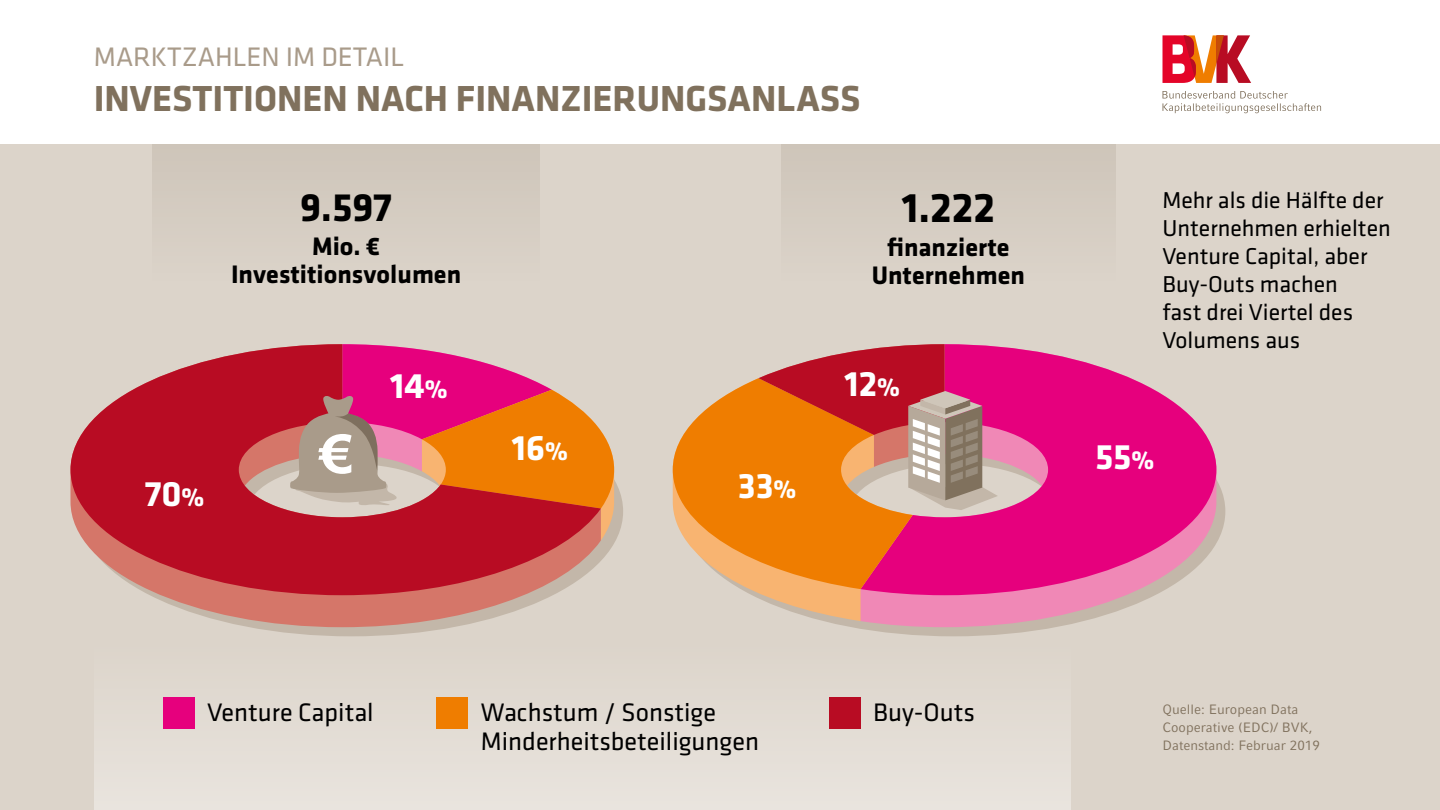
<style>
.page{position:relative;width:1440px;height:810px;background:#fff}
.page>*{position:absolute;margin:0;border:0;box-sizing:border-box;transform-origin:0 0}
.t1{font:700 42.9px "Klavika";color:#000}
.t2{font:700 41.03px "Klavika";color:#000}
.t3{font:700 37.5px "Klavika";color:#80715d}
.t4{font:700 36.6px "Klavika";color:#fff}
.t5{font:27.75px "Klavika Basic";color:#a99b8a}
.t6{font:26.25px/29.2px "Klavika Basic";color:#000}
.t7{font:700 26.25px/28.5px "Klavika";color:#000;text-align:center}
.t8{font:23.77px/28px "Klavika Basic";color:#000}
.t9{font:13.5px/18px "Compatil Fact LT Pro";color:#80715d}
.s1{font-size:26.25px}
</style>
<div class="page">
<div style="left:0;top:144px;width:1440px;height:666px;background:#dcd4ca"></div>
<svg style="left:1163px;top:35px;width:88px;height:48px"></svg>
<svg style="left:1163px;top:91px;width:158px;height:22px"></svg>
<div style="left:152px;top:144px;width:388px;height:144px;background:#d5ccc1"></div>
<div style="left:781px;top:144px;width:335px;height:144px;background:#d5ccc1"></div>
<svg style="left:825px;top:464px;width:400px;height:172px"></svg>
<svg style="left:741px;top:589px;width:120px;height:32px;fill:#f8b471"></svg>
<svg style="left:861px;top:595px;width:355px;height:32px;fill:#f088b6"></svg>
<svg style="left:861px;top:347px;width:355px;height:248px;background:#e4308e"></svg>
<svg style="left:673px;top:378px;width:240px;height:211px;background:#ec8934"></svg>
<svg style="left:759px;top:344px;width:247px;height:166px;background:#d06956"></svg>
<svg style="left:250px;top:466px;width:373px;height:170px"></svg>
<svg style="left:150px;top:595px;width:451px;height:32px;fill:#d57669"></svg>
<svg style="left:70px;top:346px;width:531px;height:249px;background:#c13d49"></svg>
<svg style="left:290px;top:344px;width:324px;height:196px"></svg>
<div style="left:94px;top:639px;width:977px;height:171px;background:#e2dcd4"></div>
<div style="left:163px;top:697px;width:31px;height:31px;background:#e6007d"></div>
<div style="left:437px;top:697px;width:31px;height:31px;background:#ef7d00"></div>
<div style="left:829px;top:697px;width:31px;height:31px;background:#b80c23"></div>
<p class="t5" style="left:94px;top:38px;width:312px">MARKTZAHLEN IM DETAIL</p>
<h3 class="t3" style="left:94px;top:72px;width:768px">INVESTITIONEN NACH FINANZIERUNGSANLASS</h3>
<h2 class="t2" style="left:300px;top:178px;width:93px">9.597</h2>
<p class="t7" style="left:231px;top:230px;width:232px">Mio. €<br>Investitionsvolumen</p>
<h1 class="t1" style="left:902px;top:177px;width:95px">1.222</h1>
<p class="t7" style="left:872px;top:232px;width:155px">finanzierte<br>Unternehmen</p>
<h3 class="t4" style="left:390px;top:360px;width:59px">14<span class="s1">%</span></h3>
<h3 class="t4" style="left:845px;top:357px;width:57px">12<span class="s1">%</span></h3>
<h3 class="t4" style="left:512px;top:422px;width:58px">16<span class="s1">%</span></h3>
<h3 class="t4" style="left:1095px;top:431px;width:61px">55<span class="s1">%</span></h3>
<h3 class="t4" style="left:145px;top:467px;width:61px">70<span class="s1">%</span></h3>
<h3 class="t4" style="left:738px;top:459px;width:60px">33<span class="s1">%</span></h3>
<p class="t8" style="left:1162px;top:185px;width:230px">Mehr als die Hälfte der<br>Unternehmen erhielten<br>Venture Capital, aber<br>Buy-Outs machen<br>fast drei Viertel des<br>Volumens aus</p>
<p class="t6" style="left:207px;top:696px;width:168px">Venture Capital</p>
<p class="t6" style="left:481px;top:696px;width:280px">Wachstum / Sonstige<br>Minderheitsbeteiligungen</p>
<p class="t6" style="left:873px;top:696px;width:103px">Buy-Outs</p>
<p class="t9" style="left:1163px;top:700px;width:159px">Quelle: European Data<br>Cooperative (EDC)/ BVK,<br>Datenstand: Februar 2019</p>
</div>
